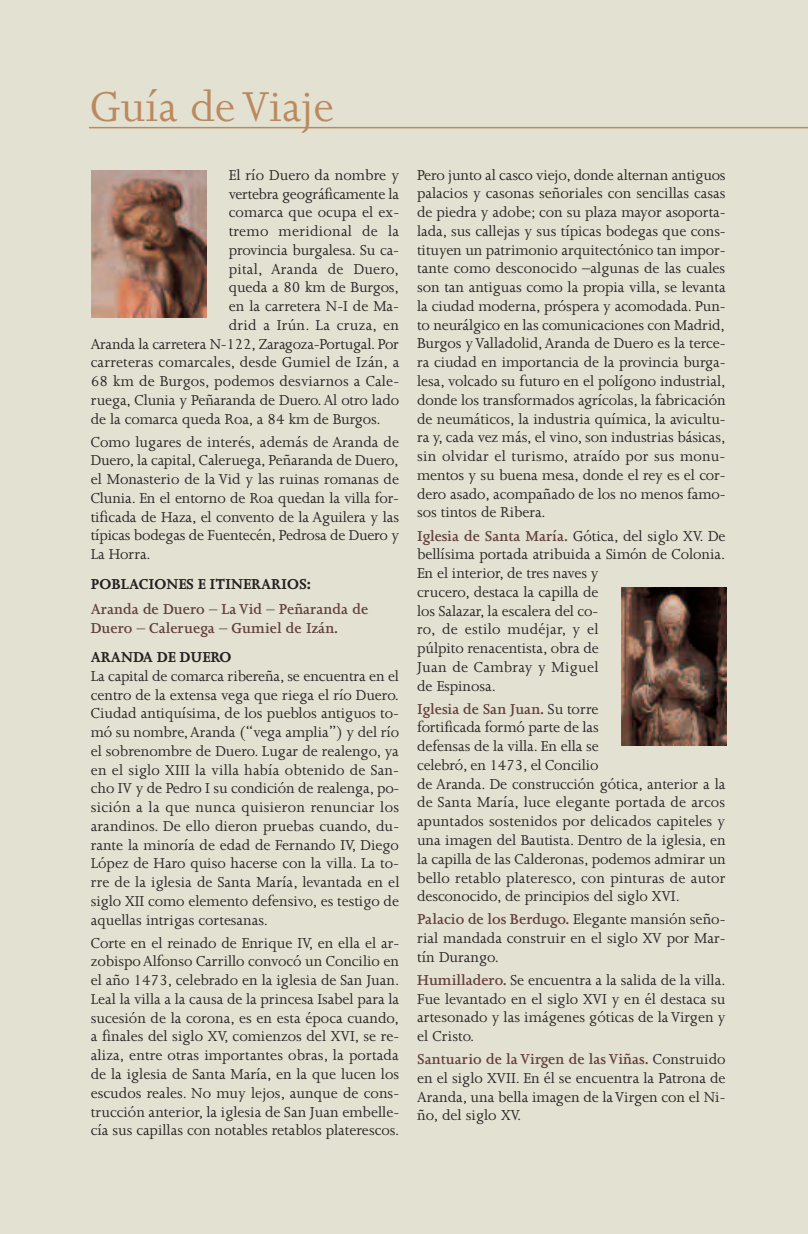
<style>
.page{position:relative;width:808px;height:1234px;background:#fff}
.page>*{position:absolute;margin:0;border:0;box-sizing:border-box;transform-origin:0 0}
.t1{font:48px "Joanna";color:#bb895e}
.t2{font:16.5px/18.8px "Joanna";letter-spacing:-.005em;color:#231f20;text-align:justify}
.t3{font:600 16.5px/18.8px "Joanna";color:#613c38}
.t4{font:16.5px "Joanna";letter-spacing:.015em;color:#231f20}
.t5{font:700 16.5px "Joanna";color:#231f20}
.s1{font-weight:600;color:#613c38}
</style>
<div class="page">
<div style="left:0;top:0;width:808px;height:1233px;background:#e2e1d2"></div>
<hr style="left:89px;top:127px;width:719px;height:1px;background:#bb895e">
<img style="left:621px;top:587px;width:106px;height:158px">
<img style="left:91px;top:170px;width:115px;height:147px">
<h1 class="t1" style="left:90px;top:88px;width:245px">Guía de Viaje</h1>
<p class="t2" style="left:229px;top:167px;width:172px">El río Duero da nombre y</p>
<p class="t2" style="left:229px;top:185px;width:172px">vertebra geográficamente la</p>
<p class="t2" style="left:229px;top:204px;width:172px">comarca que ocupa el ex-</p>
<p class="t4" style="left:229px;top:225px;width:172px">tremo meridional de la</p>
<p class="t2" style="left:229px;top:242px;width:172px">provincia burgalesa. Su ca-</p>
<p class="t4" style="left:229px;top:262px;width:172px">pital, Aranda de Duero,</p>
<p class="t2" style="left:229px;top:279px;width:172px">queda a 80 km de Burgos,</p>
<p class="t2" style="left:229px;top:298px;width:172px">en la carretera N-I de Ma-</p>
<p class="t4" style="left:229px;top:318px;width:172px">drid a Irún. La cruza, en</p>
<p class="t2" style="left:91px;top:335px;width:310px">Aranda la carretera N-122, Zaragoza-Portugal. Por</p>
<p class="t2" style="left:91px;top:354px;width:310px">carreteras comarcales, desde Gumiel de Izán, a</p>
<p class="t2" style="left:91px;top:373px;width:310px">68 km de Burgos, podemos desviarnos a Cale-</p>
<p class="t2" style="left:91px;top:392px;width:310px">ruega, Clunia y Peñaranda de Duero.Al otro lado</p>
<p class="t2" style="left:91px;top:410px;width:291px">de la comarca queda Roa, a 84 km de Burgos.</p>
<p class="t2" style="left:91px;top:433px;width:310px">Como lugares de interés, además de Aranda de Duero, la capital, Caleruega, Peñaranda de Duero, el Monasterio de la Vid y las ruinas romanas de Clunia. En el entorno de Roa quedan la villa for&shy;tificada de Haza, el convento de la Aguilera y las típicas bodegas de Fuentecén, Pedrosa de Duero y La Horra.</p>
<p class="t5" style="left:91px;top:577px;width:222px">POBLACIONES E ITINERARIOS:</p>
<p class="t3" style="left:91px;top:600px;width:279px">Aranda de Duero – La Vid – Peñaranda de<br>Duero – Caleruega – Gumiel de Izán.</p>
<p class="t5" style="left:91px;top:650px;width:142px">ARANDA DE DUERO</p>
<p class="t2" style="left:91px;top:667px;width:310px">La capital de comarca ribereña, se encuentra en el centro de la extensa vega que riega el río Duero.<br>Ciudad antiquísima, de los pueblos antiguos to&shy;mó su nombre,Aranda (“vega amplia”) y del río el sobrenombre de Duero. Lugar de realengo, ya en el siglo XIII la villa había obtenido de San&shy;cho IV y de Pedro I su condición de realenga, po&shy;sición a la que nunca quisieron renunciar los arandinos. De ello dieron pruebas cuando, du&shy;rante la minoría de edad de Fernando IV, Diego López de Haro quiso hacerse con la villa. La to&shy;rre de la iglesia de Santa María, levantada en el siglo XII como elemento defensivo, es testigo de aquellas intrigas cortesanas.</p>
<p class="t2" style="left:91px;top:934px;width:310px">Corte en el reinado de Enrique IV, en ella el ar&shy;zobispo Alfonso Carrillo convocó un Concilio en el año 1473, celebrado en la iglesia de San Juan.<br>Leal la villa a la causa de la princesa Isabel para la sucesión de la corona, es en esta época cuando, a finales del siglo XV, comienzos del XVI, se re&shy;aliza, entre otras importantes obras, la portada de la iglesia de Santa María, en la que lucen los escudos reales. No muy lejos, aunque de cons&shy;trucción anterior, la iglesia de San Juan embelle&shy;cía sus capillas con notables retablos platerescos.</p>
<p class="t2" style="left:417px;top:167px;width:310px">Pero junto al casco viejo, donde alternan antiguos palacios y casonas señoriales con sencillas casas de piedra y adobe; con su plaza mayor asoporta&shy;lada, sus callejas y sus típicas bodegas que cons&shy;tituyen un patrimonio arquitectónico tan impor&shy;tante como desconocido –algunas de las cuales son tan antiguas como la propia villa, se levanta la ciudad moderna, próspera y acomodada. Pun&shy;to neurálgico en las comunicaciones con Madrid, Burgos y Valladolid, Aranda de Duero es la terce&shy;ra ciudad en importancia de la provincia burga&shy;lesa, volcado su futuro en el polígono industrial, donde los transformados agrícolas, la fabricación de neumáticos, la industria química, la avicultu&shy;ra y, cada vez más, el vino, son industrias básicas, sin olvidar el turismo, atraído por sus monu&shy;mentos y su buena mesa, donde el rey es el cor&shy;dero asado, acompañado de los no menos famo&shy;sos tintos de Ribera.</p>
<p class="t2" style="left:417px;top:527px;width:310px;text-align:left"><span class="s1">Iglesia de Santa María.</span> Gótica, del siglo XV. De bellísima portada atribuida a Simón de Colonia.<br>En el interior, de tres naves y<br>crucero, destaca la capilla de<br>los Salazar, la escalera del co-<br>ro, de estilo mudéjar, y el<br>púlpito renacentista, obra de<br>Juan de Cambray y Miguel<br>de Espinosa.</p>
<p class="t2" style="left:417px;top:700px;width:310px;text-align:left"><span class="s1">Iglesia de San Juan.</span> Su torre<br>fortificada formó parte de las<br>defensas de la villa. En ella se<br>celebró, en 1473, el Concilio<br>de Aranda. De construcción gótica, anterior a la de Santa María, luce elegante portada de arcos apuntados sostenidos por delicados capiteles y una imagen del Bautista. Dentro de la iglesia, en la capilla de las Calderonas, podemos admirar un bello retablo plateresco, con pinturas de autor desconocido, de principios del siglo XVI.</p>
<p class="t2" style="left:417px;top:911px;width:310px"><span class="s1">Palacio de los Berdugo.</span> Elegante mansión seño&shy;rial mandada construir en el siglo XV por Mar&shy;tín Durango.</p>
<p class="t2" style="left:417px;top:971px;width:310px"><span class="s1">Humilladero.</span> Se encuentra a la salida de la villa.<br>Fue levantado en el siglo XVI y en él destaca su artesonado y las imágenes góticas de la Virgen y el Cristo.</p>
<p class="t2" style="left:417px;top:1050px;width:310px"><span class="s1">Santuario de la Virgen de las Viñas.</span> Construido en el siglo XVII. En él se encuentra la Patrona de Aranda, una bella imagen de la Virgen con el Ni&shy;ño, del siglo XV.</p>
</div>
